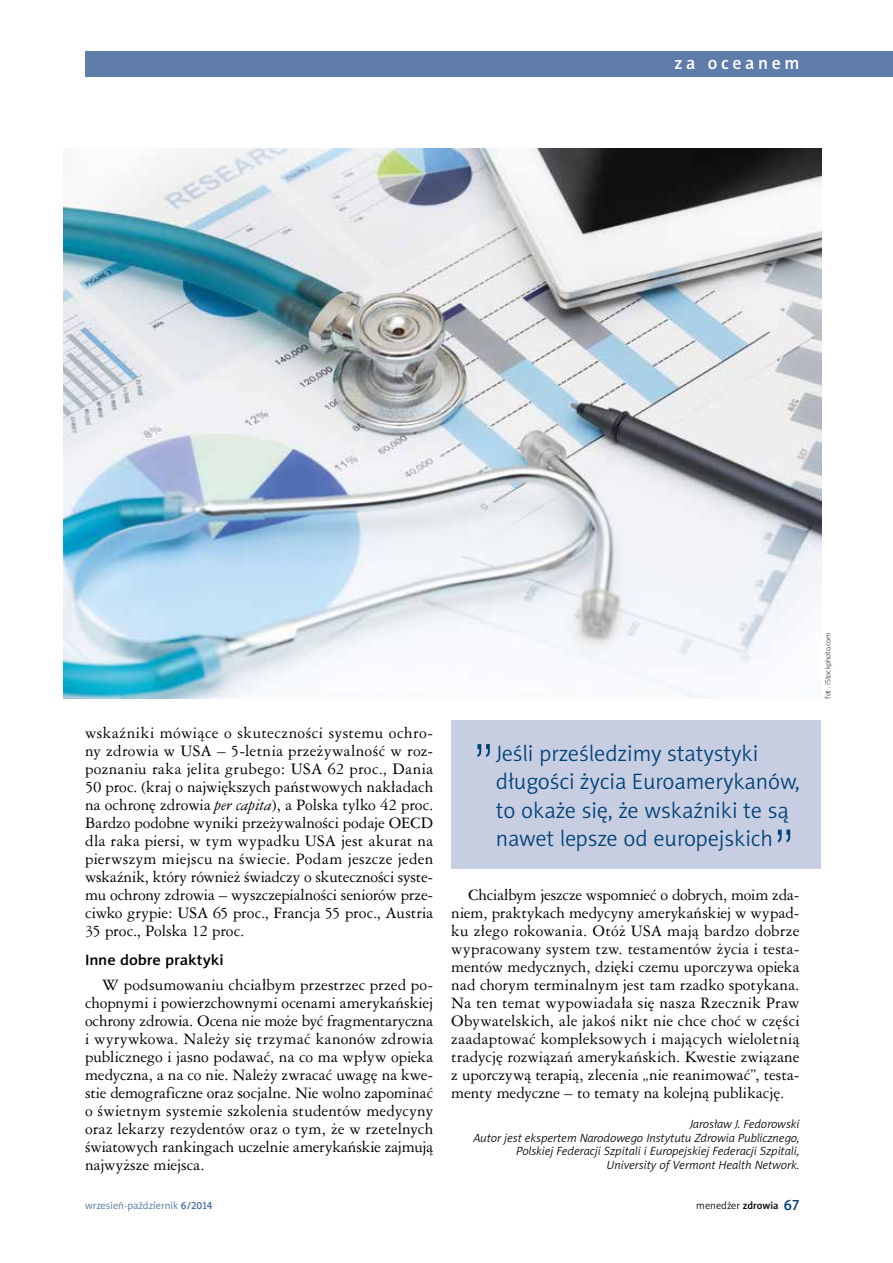
<style>
.page{position:relative;width:893px;height:1263px;background:#fff}
.page>*{position:absolute;margin:0;border:0;box-sizing:border-box;transform-origin:0 0}
.t1{font:52.5px "Swis 721 Lt PL";color:#004177}
.t2{font:22.5px/28.5px "Naomi Sans EFN Light";letter-spacing:-.005em;color:#004177}
.t3{font:18px "Naomi Sans EFN Medium";letter-spacing:.2em;color:#fff}
.t4{font:15px/18px "Ameri Garmnd PL";letter-spacing:-.005em;color:#000;text-align:justify}
.t5{font:15px "Naomi Sans EFN Medium";letter-spacing:-.01em;color:#000;scale:1.1 1}
.t6{font:italic 12px/13.5px "Naomi Sans EFN Light";color:#000;text-align:right}
.t7{font:10.5px "Naomi Sans EFN Light";color:#456b9c}
.t8{font:10.5px "Naomi Sans EFN Light";color:#000}
.t9{font:7.5px "Naomi Sans EFN Thin";color:#000}
.s1{font-style:italic}
.s2{font-family:"Naomi Sans EFN Medium"}
.s3{font-family:"Naomi Sans EFN Medium";font-size:15px;color:#004177}
</style>
<div class="page">
<div style="left:85px;top:51px;width:808px;height:26px;background:#607caa"></div>
<div style="left:451px;top:720px;width:370px;height:149px;background:#c7cee2"></div>
<img style="left:64px;top:149px;width:757px;height:550px">
<p class="t3" style="left:674px;top:52px;width:126px">za oceanem</p>
<p class="t4" style="left:85px;top:723px;width:350px">wskaźniki mówiące o skuteczności systemu ochro&shy;ny zdrowia w USA – 5-letnia przeżywalność w roz&shy;poznaniu raka jelita grubego: USA 62 proc., Dania 50 proc. (kraj o największych państwowych nakładach na ochronę zdrowia <span class="s1">per capita</span>), a Polska tylko 42 proc.<br>Bardzo podobne wyniki przeżywalności podaje OECD dla raka piersi, w tym wypadku USA jest akurat na pierwszym miejscu na świecie. Podam jeszcze jeden wskaźnik, który również świadczy o skuteczności syste&shy;mu ochrony zdrowia – wyszczepialności seniorów prze&shy;ciwko grypie: USA 65 proc., Francja 55 proc., Austria 35 proc., Polska 12 proc.</p>
<p class="t5" style="left:85px;top:951px;width:128px">Inne dobre praktyki</p>
<p class="t4" style="left:85px;top:975px;width:350px;text-indent:17px">W podsumowaniu chciałbym przestrzec przed po&shy;chopnymi i powierzchownymi ocenami amerykańskiej ochrony zdrowia. Ocena nie może być fragmentaryczna i wyrywkowa. Należy się trzymać kanonów zdrowia publicznego i jasno podawać, na co ma wpływ opieka medyczna, a na co nie. Należy zwracać uwagę na kwe&shy;stie demograficzne oraz socjalne. Nie wolno zapominać o świetnym systemie szkolenia studentów medycyny oraz lekarzy rezydentów oraz o tym, że w rzetelnych światowych rankingach uczelnie amerykańskie zajmują najwyższe miejsca.</p>
<h1 class="t1" style="left:472px;top:730px;width:24px">”</h1>
<h2 class="t2" style="left:496px;top:739px;width:305px">Jeśli prześledzimy statystyki długości życia Euroamerykanów, to okaże się, że wskaźniki te są nawet lepsze od europejskich</h2>
<h1 class="t1" style="left:773px;top:816px;width:24px">”</h1>
<p class="t4" style="left:451px;top:885px;width:350px;text-indent:17px">Chciałbym jeszcze wspomnieć o dobrych, moim zda&shy;niem, praktykach medycyny amerykańskiej w wypad&shy;ku złego rokowania. Otóż USA mają bardzo dobrze wypracowany system tzw. testamentów życia i testa&shy;mentów medycznych, dzięki czemu uporczywa opieka nad chorym terminalnym jest tam rzadko spotykana.<br>Na ten temat wypowiadała się nasza Rzecznik Praw Obywatelskich, ale jakoś nikt nie chce choć w części zaadaptować kompleksowych i mających wieloletnią tradycję rozwiązań amerykańskich. Kwestie związane z uporczywą terapią, zlecenia „nie reanimować”, testa&shy;menty medyczne – to tematy na kolejną publikację.</p>
<p class="t6" style="left:473px;top:1117px;width:328px">Jarosław J. Fedorowski<br>Autor jest ekspertem Narodowego Instytutu Zdrowia Publicznego, Polskiej Federacji Szpitali i Europejskiej Federacji Szpitali, University of Vermont Health Network.</p>
<p class="t7" style="left:85px;top:1199px;width:129px">wrzesień-październik <span class="s2">6/2014</span></p>
<p class="t8" style="left:696px;top:1199px;width:105px">menedżer <span class="s2">zdrowia</span> <span class="s3">67</span></p>
<p class="t9" style="left:824px;top:699px;width:68px;rotate:-90deg">fot . iStockphoto.com</p>
</div>
